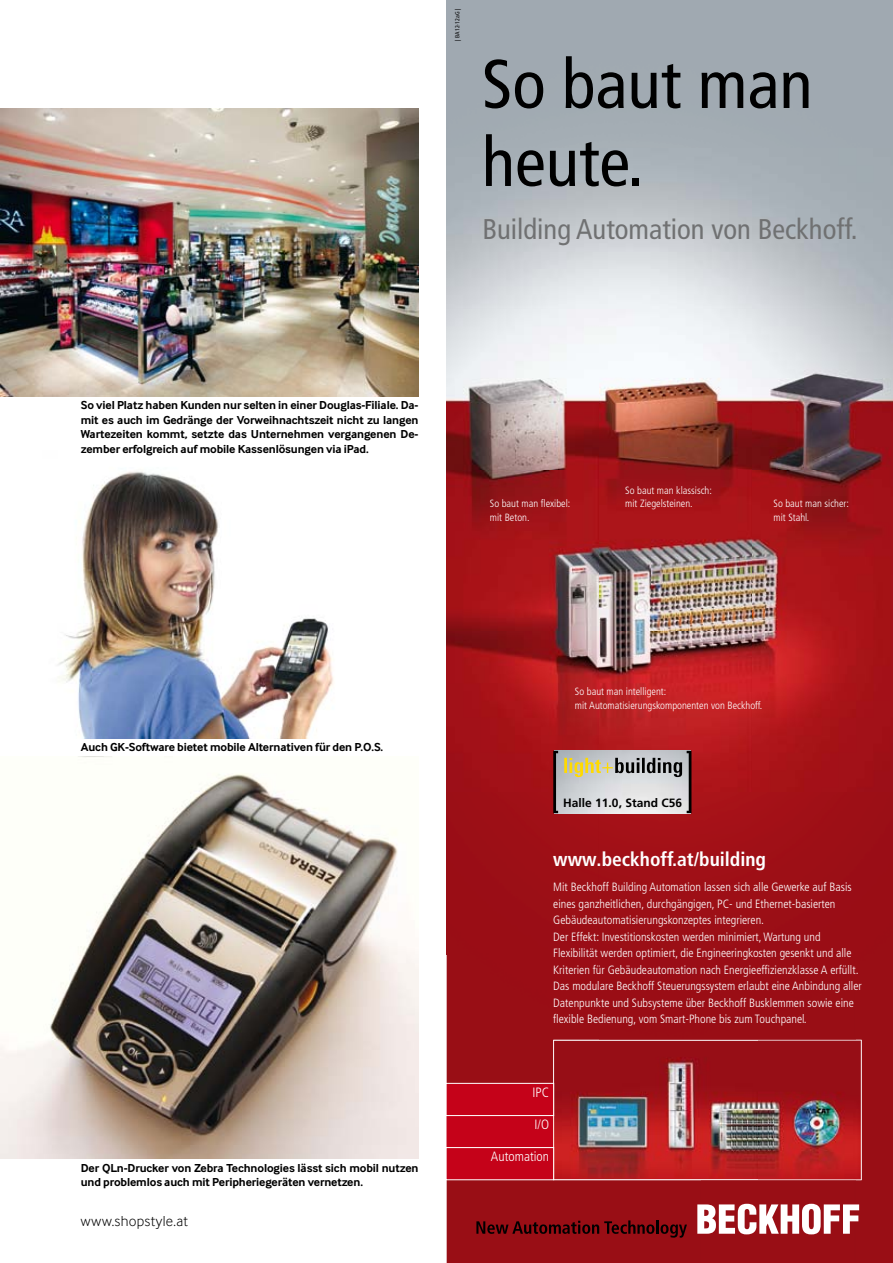
<style>
.page{position:relative;width:893px;height:1263px;background:#fff}
.page>*{position:absolute;margin:0;border:0;box-sizing:border-box;transform-origin:0 0}
.t1{font:condensed 69px/78px "Frutiger LT Pro";color:#000}
.t2{font:condensed 28.5px "Frutiger LT Pro";color:#707172}
.t3{font:700 condensed 19.5px "Frutiger LT Pro";color:#fff}
.t4{font:300 15px "Inter Face Typo";letter-spacing:.02em;color:#000}
.t5{font:300 condensed 13.5px "Frutiger LT Pro";color:#fff}
.t6{font:300 condensed 12px/16.5px "Frutiger LT Pro";color:#fff}
.t7{font:700 12px/14.4px "Inter Face Typo";letter-spacing:-.01em;color:#000;text-align:justify}
.t8{font:700 12px "Frutiger LT Std";color:#000}
.t9{font:300 condensed 10.5px/13.5px "Frutiger LT Pro";color:#fff}
.t10{font:condensed 6px "Frutiger LT Pro";color:#000}
.s1{font-weight:700}
</style>
<div class="page">
<img style="left:446px;top:0;width:447px;height:954px">
<div style="left:447px;top:954px;width:152px;height:86px;background:#990e15"></div>
<div style="left:599px;top:954px;width:256px;height:86px;background:#9a0d15"></div>
<div style="left:855px;top:954px;width:38px;height:309px;background:#990e15"></div>
<div style="left:447px;top:1180px;width:408px;height:83px;background:#990e15"></div>
<img style="left:446px;top:1040px;width:416px;height:140px">
<div style="left:446px;top:1083px;width:108px;height:33px;border:1px solid #fff"></div>
<svg style="left:476px;top:1220px;width:178px;height:14px;background:#64090d"></svg>
<hr style="left:656px;top:1220px;width:3px;height:14px;background:#000">
<svg style="left:660px;top:1224px;width:27px;height:14px"></svg>
<svg style="left:697px;top:1204px;width:162px;height:30px"></svg>
<img style="left:558px;top:751px;width:6px;height:62px">
<svg style="left:553px;top:751px;width:5px;height:62px"></svg>
<svg style="left:564px;top:751px;width:127px;height:62px;background:#c5c5c0"></svg>
<img style="left:0;top:108px;width:418px;height:288px">
<img style="left:58px;top:471px;width:276px;height:267px">
<img style="left:0;top:756px;width:418px;height:402px">
<p class="t10" style="left:454px;top:41px;width:33px;rotate:-90deg"><span class="s1">|</span> BA12-12aG <span class="s1">|</span></p>
<h1 class="t1" style="left:482px;top:46px;width:332px">So baut man heute.</h1>
<h2 class="t2" style="left:482px;top:213px;width:377px">Building Automation von Beckhoff.</h2>
<p class="t7" style="left:81px;top:398px;width:339px">So viel Platz haben Kunden nur selten in einer Douglas-Filiale. Da&shy;mit es auch im Gedränge der Vorweihnachtszeit nicht zu langen Wartezeiten kommt, setzte das Unternehmen vergangenen De&shy;zember erfolgreich auf mobile Kassenlösungen via iPad.</p>
<p class="t9" style="left:490px;top:497px;width:82px">So baut man flexibel: mit Beton.</p>
<p class="t9" style="left:625px;top:484px;width:88px">So baut man klassisch: mit Ziegelsteinen.</p>
<p class="t9" style="left:774px;top:497px;width:77px">So baut man sicher: mit Stahl.</p>
<p class="t7" style="left:81px;top:740px;width:304px">Auch GK-Software bietet mobile Alternativen für den P.O.S.</p>
<p class="t7" style="left:81px;top:1160px;width:339px">Der QLn-Drucker von Zebra Technologies lässt sich mobil nutzen und problemlos auch mit Peripheriegeräten vernetzen.</p>
<p class="t4" style="left:81px;top:1212px;width:109px">www.shopstyle.at</p>
<p class="t9" style="left:575px;top:685px;width:189px">So baut man intelligent:<br>mit Automatisierungskomponenten von Beckhoff.</p>
<p class="t8" style="left:563px;top:796px;width:120px">Halle 11.0, Stand C56</p>
<h3 class="t3" style="left:553px;top:847px;width:214px">www.beckhoff.at/building</h3>
<p class="t6" style="left:553px;top:879px;width:310px">Mit Beckhoff Building Automation lassen sich alle Gewerke auf Basis eines ganzheitlichen, durchgängigen, PC- und Ethernet-basierten Gebäudeautomatisierungskonzeptes integrieren.<br>Der Effekt: Investitionskosten werden minimiert, Wartung und Flexibilität werden optimiert, die Engineeringkosten gesenkt und alle Kriterien für Gebäudeautomation nach Energieeffizienzklasse A erfüllt.<br>Das modulare Beckhoff Steuerungssystem erlaubt eine Anbindung aller Datenpunkte und Subsysteme über Beckhoff Busklemmen sowie eine flexible Bedienung, vom Smart-Phone bis zum Touchpanel.</p>
<p class="t5" style="left:532px;top:1084px;width:18px">IPC</p>
<p class="t5" style="left:534px;top:1116px;width:16px">I/O</p>
<p class="t5" style="left:491px;top:1148px;width:60px">Automation</p>
</div>
